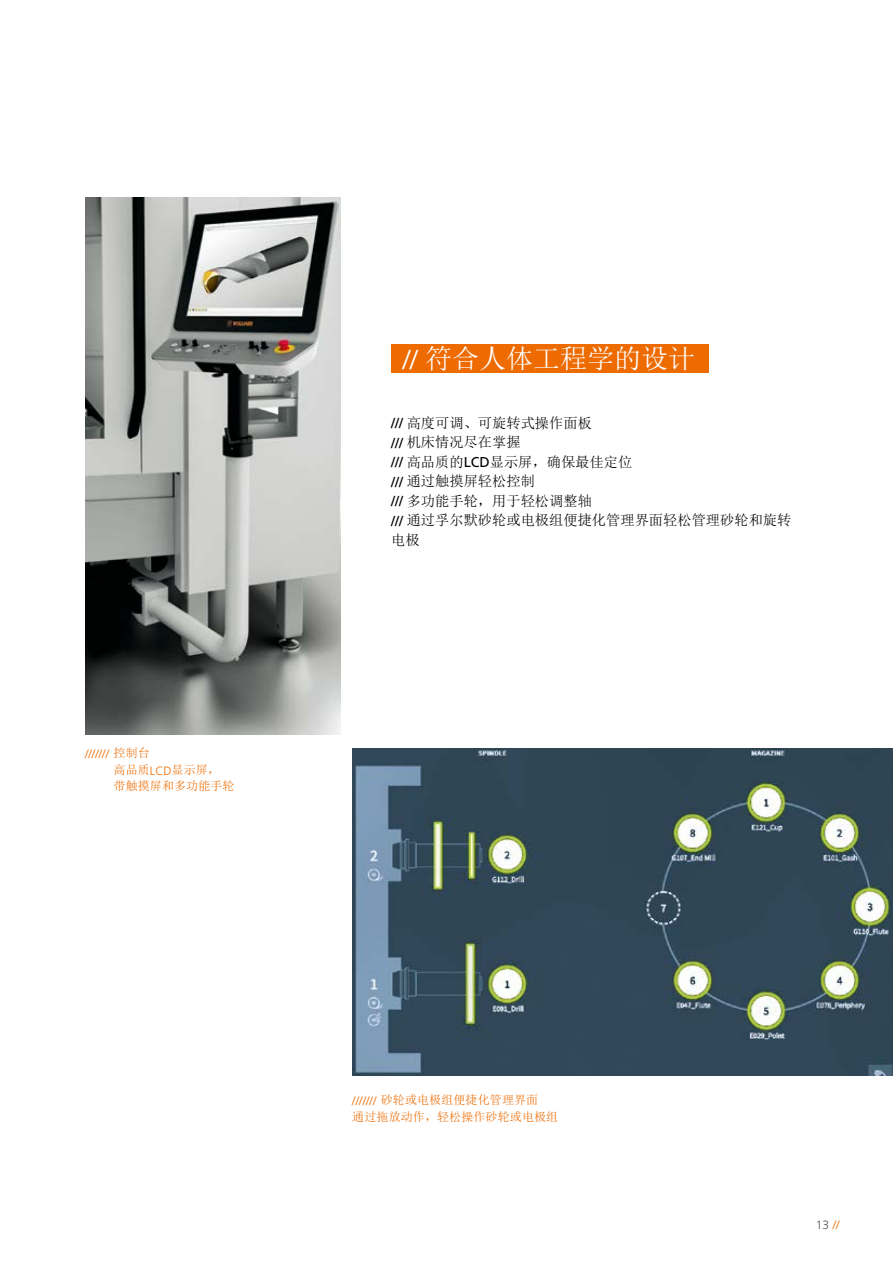
<style>
.page{position:relative;width:893px;height:1263px;background:#fff}
.page>*{position:absolute;margin:0;border:0;box-sizing:border-box;transform-origin:0 0}
.t1{font:27px "Sim Sun";color:#fff}
.t2{font:14.25px/19.5px "Sim Sun";color:#000}
.t3{font:12px/16.5px "Sim Sun";letter-spacing:.01em;color:#ed6b00}
.t4{font:300 12px "Frutiger LT";color:#ed6b00}
.t5{font:300 12px "Frutiger LT";color:#565656}
.s1{font-family:"Sim Sun";font-weight:400}
.s2{font-family:"Frutiger LT";font-weight:300}
.s3{font-family:"Frutiger LT"}
.s4{color:#ed6b00}
</style>
<div class="page">
<img style="left:352px;top:748px;width:541px;height:328px">
<div style="left:391px;top:345px;width:318px;height:28px;background:#ed6b00"></div>
<img style="left:85px;top:198px;width:255px;height:537px">
<p class="t4" style="left:85px;top:747px;width:66px">/////// <span class="s1">控制台</span></p>
<p class="t3" style="left:114px;top:761px;width:123px">高品质<span class="s2">LCD</span>显示屏，带触摸屏和多功能手轮</p>
<h1 class="t1" style="left:403px;top:344px;width:294px"><span class="s2">//</span> 符合人体工程学的设计</h1>
<p class="t2" style="left:391px;top:413px;width:402px"><span class="s3">///</span> 高度可调、可旋转式操作面板<br><span class="s3">///</span> 机床情况尽在掌握<br><span class="s3">///</span> 高品质的<span class="s3">LCD</span>显示屏，确保最佳定位<br><span class="s3">///</span> 通过触摸屏轻松控制<br><span class="s3">///</span> 多功能手轮，用于轻松调整轴<br><span class="s3">///</span> 通过孚尔默砂轮或电极组便捷化管理界面轻松管理砂轮和旋转电极</p>
<p class="t3" style="left:352px;top:1092px;width:207px"><span class="s2">///////</span> 砂轮或电极组便捷化管理界面<br>通过拖放动作，轻松操作砂轮或电极组</p>
<p class="t5" style="left:816px;top:1218px;width:25px">13 <span class="s4">//</span></p>
</div>
